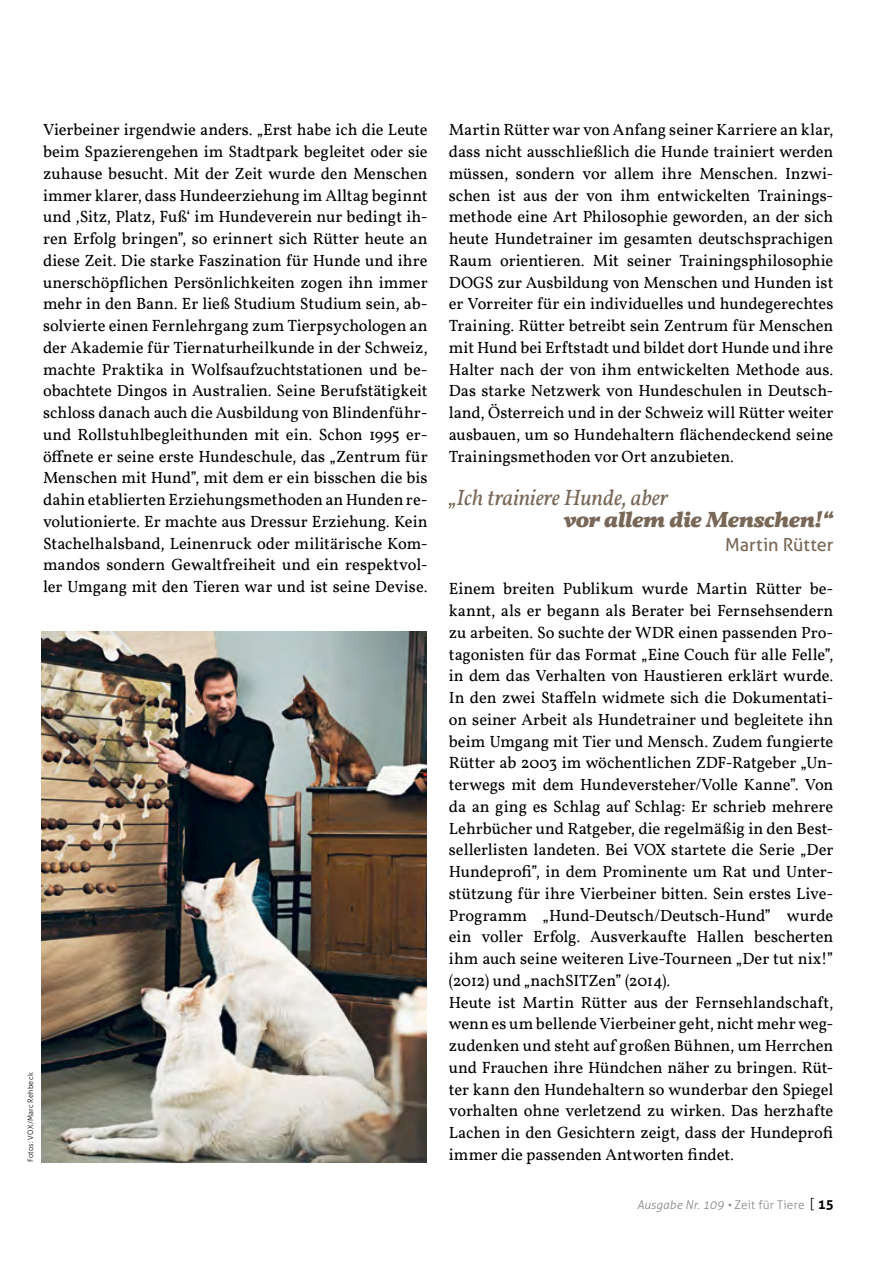
<style>
.page{position:relative;width:893px;height:1263px;background:#fff}
.page>*{position:absolute;margin:0;border:0;box-sizing:border-box;transform-origin:0 0}
.t1{font:italic 22.5px "Vollkorn";letter-spacing:-.005em;color:#796857}
.t2{font:italic 700 22.5px "Vollkorn";letter-spacing:-.01em;color:#796857}
.t3{font:18px "Aller";letter-spacing:-.005em;color:#796857}
.t4{font:16.5px/21.8px "Vollkorn";letter-spacing:-.005em;color:#000;text-align:justify}
.t5{font:italic 300 12px "Aller";letter-spacing:.02em;color:#868786}
.t6{font:300 7.5px "Aller";letter-spacing:.025em;color:#000}
.s1{font-style:normal}
.s2{font-style:normal;font-size:13.5px;color:#000}
.s3{font-weight:700;font-style:normal;font-size:13.5px;color:#000}
</style>
<div class="page">
<img style="left:42px;top:631px;width:385px;height:531px">
<p class="t6" style="left:26px;top:1162px;width:91px;rotate:-90deg">Fotos: VOX/Marc Rehbeck</p>
<p class="t4" style="left:43px;top:119px;width:386px">Vierbeiner irgendwie anders. „Erst habe ich die Leute beim Spazierengehen im Stadtpark begleitet oder sie zuhause besucht. Mit der Zeit wurde den Menschen immer klarer, dass Hundeerziehung im Alltag beginnt und ,Sitz, Platz, Fuß‘ im Hundeverein nur bedingt ih&shy;ren Erfolg bringen”, so erinnert sich Rütter heute an diese Zeit. Die starke Faszination für Hunde und ihre unerschöpflichen Persönlichkeiten zogen ihn immer mehr in den Bann. Er ließ Studium Studium sein, ab&shy;solvierte einen Fernlehrgang zum Tierpsychologen an der Akademie für Tiernaturheilkunde in der Schweiz, machte Praktika in Wolfsaufzuchtstationen und be&shy;obachtete Dingos in Australien. Seine Berufstätigkeit schloss danach auch die Ausbildung von Blindenführ&shy;und Rollstuhlbegleithunden mit ein. Schon 1995 er&shy;öffnete er seine erste Hundeschule, das „Zentrum für Menschen mit Hund”, mit dem er ein bisschen die bis dahin etablierten Erziehungsmethoden an Hunden re&shy;volutionierte. Er machte aus Dressur Erziehung. Kein Stachelhalsband, Leinenruck oder militärische Kom&shy;mandos sondern Gewaltfreiheit und ein respektvol&shy;ler Umgang mit den Tieren war und ist seine Devise.</p>
<p class="t4" style="left:449px;top:119px;width:386px">Martin Rütter war von Anfang seiner Karriere an klar, dass nicht ausschließlich die Hunde trainiert werden müssen, sondern vor allem ihre Menschen. Inzwi&shy;schen ist aus der von ihm entwickelten Trainings&shy;methode eine Art Philosophie geworden, an der sich heute Hundetrainer im gesamten deutschsprachigen Raum orientieren. Mit seiner Trainingsphilosophie DOGS zur Ausbildung von Menschen und Hunden ist er Vorreiter für ein individuelles und hundegerechtes Training. Rütter betreibt sein Zentrum für Menschen mit Hund bei Erftstadt und bildet dort Hunde und ihre Halter nach der von ihm entwickelten Methode aus.<br>Das starke Netzwerk von Hundeschulen in Deutsch&shy;land, Österreich und in der Schweiz will Rütter weiter ausbauen, um so Hundehaltern flächendeckend seine Trainingsmethoden vor Ort anzubieten.</p>
<h1 class="t1" style="left:449px;top:484px;width:221px">„Ich trainiere Hunde, aber</h1>
<h1 class="t2" style="left:564px;top:506px;width:271px">vor allem die Menschen!“</h1>
<p class="t3" style="left:725px;top:534px;width:110px">Martin Rütter</p>
<p class="t4" style="left:449px;top:578px;width:386px;text-align:left">Einem breiten Publikum wurde Martin Rütter be&shy;kannt, als er begann als Berater bei Fernsehsendern zu arbeiten. So suchte der WDR einen passenden Pro&shy;tagonisten für das Format „Eine Couch für alle Felle”, in dem das Verhalten von Haustieren erklärt wurde.<br>In den zwei Staffeln widmete sich die Dokumentati&shy;on seiner Arbeit als Hundetrainer und begleitete ihn beim Umgang mit Tier und Mensch. Zudem fungierte Rütter ab 2003 im wöchentlichen ZDF-Ratgeber „Un&shy;terwegs mit dem Hundeversteher/Volle Kanne”. Von da an ging es Schlag auf Schlag: Er schrieb mehrere Lehrbücher und Ratgeber, die regelmäßig in den Best&shy;sellerlisten landeten. Bei VOX startete die Serie „Der Hundeprofi”, in dem Prominente um Rat und Unter&shy;stützung für ihre Vierbeiner bitten. Sein erstes Live-Programm „Hund-Deutsch/Deutsch-Hund” wurde ein voller Erfolg. Ausverkaufte Hallen bescherten ihm auch seine weiteren Live-Tourneen „Der tut nix!” (2012) und „nachSITZen” (2014).<br>Heute ist Martin Rütter aus der Fernsehlandschaft, wenn es um bellende Vierbeiner geht, nicht mehr weg&shy;zudenken und steht auf großen Bühnen, um Herrchen und Frauchen ihre Hündchen näher zu bringen. Rüt&shy;ter kann den Hundehaltern so wunderbar den Spiegel vorhalten ohne verletzend zu wirken. Das herzhafte Lachen in den Gesichtern zeigt, dass der Hundeprofi immer die passenden Antworten findet.</p>
<p class="t5" style="left:637px;top:1197px;width:198px">Ausgabe Nr. 109 • <span class="s1">Zeit für Tiere</span> <span class="s2">[</span> <span class="s3">15</span></p>
</div>
